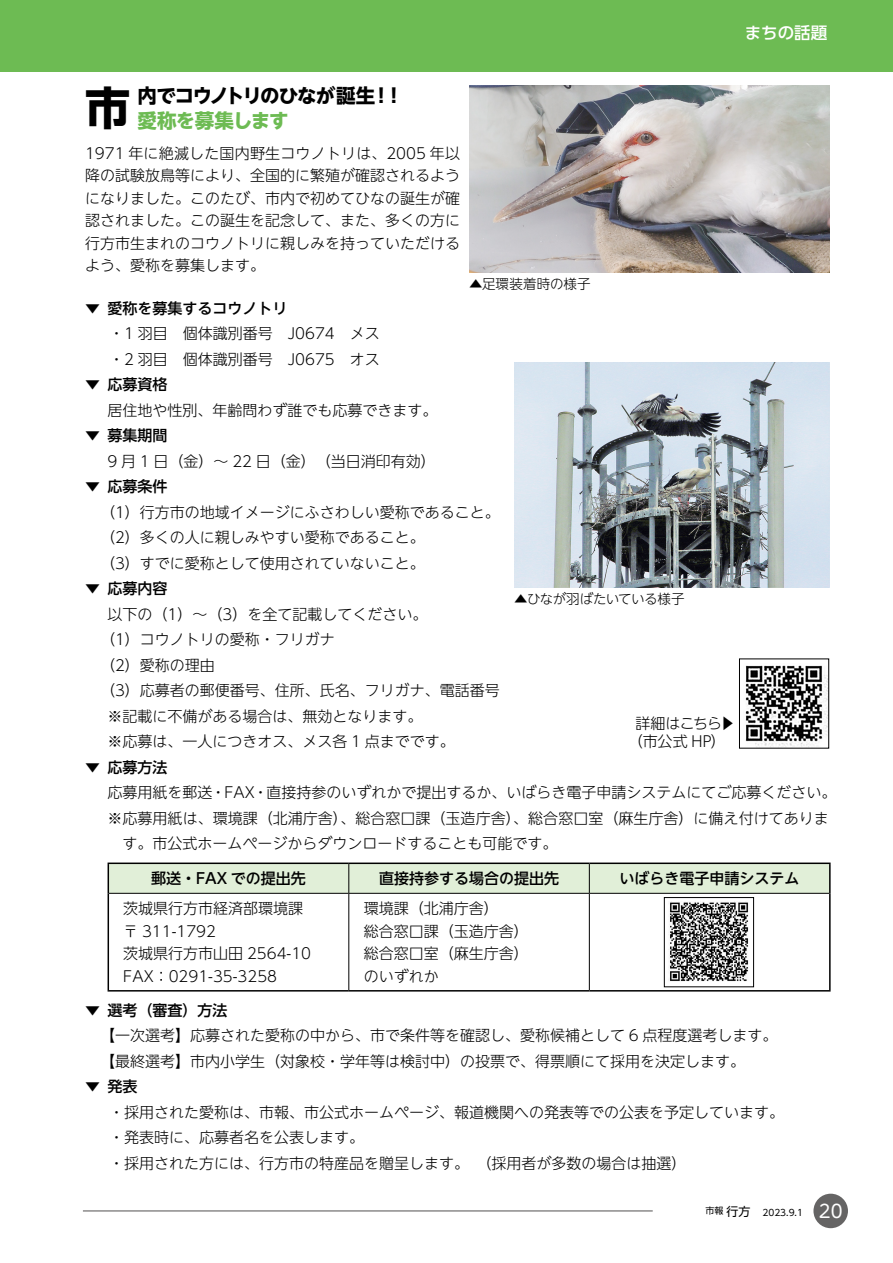
<style>
.page{position:relative;width:893px;height:1263px;background:#fff}
.page>*{position:absolute;margin:0;border:0;box-sizing:border-box;transform-origin:0 0}
.t1{font:700 45px "UD Shin Go NT Pro";color:#000}
.t2{font:700 19.5px "UD Shin Go NT Pro";letter-spacing:-.06em;color:#000}
.t3{font:700 19.5px "UD Shin Go NT Pro";letter-spacing:-.035em;color:#6dbb53}
.t4{font:18px "UD Shin M Go Pro";color:#fff}
.t5{font:500 16.5px "UD Shin Go Pro";color:#fff}
.t6{font:300 15px/22.5px "UD Shin Go NT Pro";color:#000}
.t7{font:500 15px "UD Shin Go NT Pro";color:#000}
.t8{font:300 13.5px "UD Shin Go NT Pro";letter-spacing:-.01em;color:#000}
.t9{font:12px "UD Shin Go NT Pro";color:#000}
.t10{font:9px "UD Shin Go NT Pro";color:#000}
</style>
<div class="page">
<div style="left:813px;top:1194px;width:35px;height:34px;background:#656464;border-radius:50%"></div>
<hr style="left:83px;top:1210px;width:570px;height:1px;background:#656464">
<div style="left:32px;top:450px;width:21px;height:22px;border:1px solid #fff;border-radius:50%"></div>
<div style="left:32px;top:790px;width:21px;height:22px;border:1px solid #fff;border-radius:50%"></div>
<div style="left:0;top:0;width:893px;height:72px;background:#6dbb53"></div>
<img style="left:469px;top:86px;width:360px;height:187px">
<img style="left:514px;top:362px;width:315px;height:225px">
<img style="left:745px;top:665px;width:82px;height:81px">
<div style="left:739px;top:658px;width:90px;height:90px;border:1px solid #000"></div>
<hr style="left:109px;top:893px;width:240px;height:1px;background:#000">
<hr style="left:349px;top:893px;width:240px;height:1px;background:#000">
<hr style="left:348px;top:894px;width:1px;height:96px;background:#000">
<hr style="left:589px;top:893px;width:240px;height:1px;background:#000">
<hr style="left:589px;top:894px;width:1px;height:96px;background:#000">
<hr style="left:108px;top:862px;width:241px;height:2px;background:#000">
<svg style="left:108px;top:863px;width:721px;height:30px;background:#dbe9d2"></svg>
<hr style="left:349px;top:862px;width:240px;height:2px;background:#000">
<hr style="left:589px;top:862px;width:242px;height:2px;background:#000">
<hr style="left:829px;top:864px;width:2px;height:29px;background:#000">
<hr style="left:108px;top:893px;width:1px;height:97px;background:#000">
<hr style="left:829px;top:893px;width:2px;height:97px;background:#000">
<hr style="left:108px;top:990px;width:241px;height:1px;background:#000">
<hr style="left:349px;top:990px;width:240px;height:1px;background:#000">
<hr style="left:589px;top:990px;width:242px;height:1px;background:#000">
<img style="left:668px;top:901px;width:81px;height:81px">
<div style="left:664px;top:897px;width:90px;height:90px;border:1px solid #000"></div>
<p class="t5" style="left:745px;top:20px;width:84px">まちの話題</p>
<h2 class="t2" style="left:138px;top:79px;width:239px">内でコウノトリのひなが誕生</h2>
<h1 class="t1" style="left:85px;top:71px;width:46px">市</h1>
<h2 class="t2" style="left:372px;top:79px;width:21px">!</h2>
<h2 class="t2" style="left:384px;top:79px;width:21px">!</h2>
<h2 class="t3" style="left:138px;top:105px;width:153px">愛称を募集します</h2>
<p class="t6" style="left:85px;top:141px;width:376px;text-align:justify">1971 年に絶滅した国内野生コウノトリは、2005 年以降の試験放鳥等により、全国的に繁殖が確認されるようになりました。このたび、市内で初めてひなの誕生が確認されました。この誕生を記念して、また、多くの方に行方市生まれのコウノトリに親しみを持っていただけるよう、愛称を募集します。</p>
<p class="t7" style="left:108px;top:296px;width:181px">愛称を募集するコウノトリ</p>
<p class="t7" style="left:85px;top:296px;width:16px">▼</p>
<p class="t7" style="left:85px;top:372px;width:16px">▼</p>
<p class="t7" style="left:85px;top:423px;width:16px">▼</p>
<p class="t7" style="left:85px;top:474px;width:16px">▼</p>
<p class="t6" style="left:109px;top:320px;width:272px;line-height:25.5px">・1 羽目　個体識別番号　J0674　メス・2 羽目　個体識別番号　J0675　オス</p>
<p class="t7" style="left:108px;top:372px;width:61px">応募資格</p>
<p class="t6" style="left:108px;top:398px;width:331px">居住地や性別、年齢問わず誰でも応募できます。</p>
<p class="t7" style="left:108px;top:423px;width:61px">募集期間</p>
<p class="t6" style="left:108px;top:449px;width:330px">9 月 1 日（金）～ 22 日（金）　（当日消印有効(</p>
<p class="t7" style="left:108px;top:474px;width:61px">応募条件</p>
<p class="t8" style="left:469px;top:273px;width:123px">▲足環装着時の様子</p>
<p class="t7" style="left:85px;top:576px;width:16px">▼</p>
<p class="t7" style="left:85px;top:755px;width:16px">▼</p>
<p class="t6" style="left:100px;top:499px;width:401px;line-height:25.5px">（1）行方市の地域イメージにふさわしい愛称であること。（2）多くの人に親しみやすい愛称であること。<br>（3）すでに愛称として使用されていないこと。</p>
<p class="t7" style="left:108px;top:576px;width:61px">応募内容</p>
<p class="t6" style="left:108px;top:602px;width:321px">以下の（1）～（3）を全て記載してください。</p>
<p class="t6" style="left:100px;top:628px;width:236px">（1）コウノトリの愛称・フリガナ</p>
<p class="t6" style="left:100px;top:653px;width:116px">（2）愛称の理由</p>
<p class="t6" style="left:100px;top:679px;width:401px">（3）応募者の郵便番号、住所、氏名、フリガナ、電話番号</p>
<p class="t6" style="left:108px;top:704px;width:316px">※記載に不備がある場合は、無効となります。</p>
<p class="t6" style="left:108px;top:730px;width:349px">※応募は、一人につきオス、メス各 1 点までです。</p>
<p class="t7" style="left:108px;top:755px;width:61px">応募方法</p>
<p class="t8" style="left:514px;top:588px;width:172px">▲ひなが羽ばたいている様子</p>
<p class="t6" style="left:628px;top:713px;width:109px;line-height:18px;text-indent:8px">詳細はこちら▶（市公式 HP(</p>
<p class="t6" style="left:108px;top:781px;width:730px">応募用紙を郵送・FAX・直接持参のいずれかで提出するか、いばらき電子申請システムにてご応募ください。</p>
<p class="t6" style="left:108px;top:806px;width:723px">※応募用紙は、環境課（北浦庁舎）、総合窓口課（玉造庁舎）、総合窓口室（麻生庁舎）に備え付けてありま</p>
<p class="t6" style="left:123px;top:832px;width:436px">す。市公式ホームページからダウンロードすることも可能です。</p>
<p class="t7" style="left:85px;top:998px;width:16px">▼</p>
<p class="t7" style="left:85px;top:1074px;width:16px">▼</p>
<p class="t7" style="left:151px;top:866px;width:156px">郵送・FAX での提出先</p>
<p class="t6" style="left:123px;top:896px;width:189px">茨城県行方市経済部環境課〒 311-1792<br>茨城県行方市山田 2564-10<br>FAX：0291-35-3258</p>
<p class="t6" style="left:364px;top:896px;width:166px">環境課（北浦庁舎(<br>総合窓口課（玉造庁舎(総合窓口室（麻生庁舎(のいずれか</p>
<p class="t7" style="left:379px;top:866px;width:181px">直接持参する場合の提出先</p>
<p class="t7" style="left:108px;top:998px;width:121px">選考（審査）方法</p>
<p class="t7" style="left:620px;top:866px;width:182px">いばらき電子申請システム</p>
<p class="t6" style="left:100px;top:1022px;width:679px;line-height:25.5px">【一次選考】応募された愛称の中から、市で条件等を確認し、愛称候補として 6 点程度選考します。【最終選考】市内小学生（対象校・学年等は検討中）の投票で、得票順にて採用を決定します。</p>
<p class="t7" style="left:108px;top:1074px;width:31px">発表</p>
<p class="t6" style="left:109px;top:1099px;width:676px;line-height:25.5px">・採用された愛称は、市報、市公式ホームページ、報道機関への発表等での公表を予定しています。・発表時に、応募者名を公表します。<br>・採用された方には、行方市の特産品を贈呈します。　（採用者が多数の場合は抽選(</p>
<p class="t9" style="left:726px;top:1201px;width:25px">行方</p>
<p class="t10" style="left:705px;top:1204px;width:19px">市報</p>
<p class="t10" style="left:762px;top:1205px;width:42px">2023.9.1</p>
<p class="t4" style="left:819px;top:1196px;width:25px">20</p>
</div>
